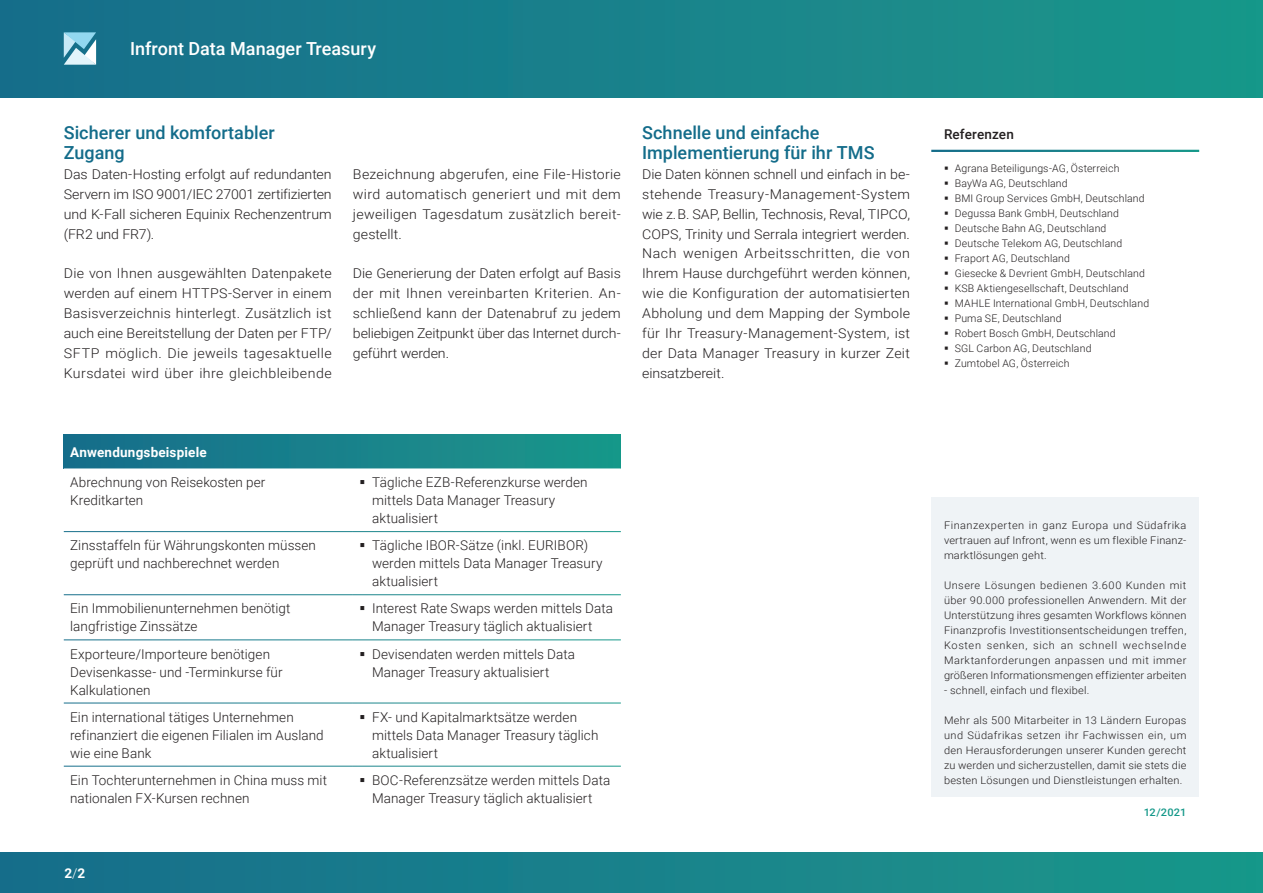
<style>
.page{position:relative;width:1263px;height:893px;background:#fff}
.page>*{position:absolute;margin:0;border:0;box-sizing:border-box;transform-origin:0 0}
.Headline_1_-_Copy{font:500 18px/20px "Roboto";color:#136c8a}
.t1{font:500 18px "Roboto";color:#fff}
.Copy{font:300 13.5px/20px "Roboto";letter-spacing:.005em;color:#231f20;text-align:justify;scale:1.05 1}
.Copy-2{font:300 13.5px/18px "Roboto";letter-spacing:.005em;color:#231f20}
.Copy_-_Table{font:300 13.5px/18px "Roboto";letter-spacing:.005em;color:#231f20}
.Header_-_Table{font:700 13.5px "Roboto";letter-spacing:.015em;color:#fff}
.Headline_-_Box{font:500 13.5px "Roboto";letter-spacing:.01em;color:#231f20}
.Copy_-_Box{font:300 10.5px/15px "Roboto";letter-spacing:.015em;color:#231f20;text-align:justify;scale:1.05 1}
.Copy_-_Box-2{font:300 10.5px "Roboto";letter-spacing:.015em;color:#231f20}
.Issue{font:500 10.5px "Roboto";letter-spacing:.01em;color:#149889;scale:1.05 1}
.s1{font-weight:300}
</style>
<div class="page">
<div style="left:0;top:853px;width:1263px;height:40px;background:linear-gradient(to right,#176d8b,#1a978a)"></div>
<div style="left:0;top:0;width:1263px;height:97px;background:linear-gradient(to right,#176d8b,#1a978a)"></div>
<div style="left:931px;top:497px;width:268px;height:299px;background:#eff3f6"></div>
<div style="left:64px;top:434px;width:557px;height:34px;background:linear-gradient(to right,#176d8b,#1a978a)"></div>
<svg style="left:64px;top:468px;width:557px;height:298px"></svg>
<hr style="left:64px;top:531px;width:289px;height:1px;background:#fff">
<hr style="left:353px;top:531px;width:268px;height:1px;background:#fff">
<hr style="left:64px;top:594px;width:289px;height:1px;background:#fff">
<hr style="left:353px;top:594px;width:268px;height:1px;background:#fff">
<hr style="left:64px;top:703px;width:289px;height:1px;background:#fff">
<hr style="left:353px;top:703px;width:268px;height:1px;background:#fff">
<hr style="left:64px;top:639px;width:289px;height:1px;background:#fff">
<hr style="left:353px;top:639px;width:268px;height:1px;background:#fff">
<svg style="left:64px;top:32px;width:32px;height:33px"></svg>
<svg style="left:360px;top:480px;width:4px;height:4px"></svg>
<svg style="left:360px;top:543px;width:4px;height:4px"></svg>
<svg style="left:360px;top:606px;width:4px;height:4px"></svg>
<svg style="left:360px;top:652px;width:4px;height:4px"></svg>
<svg style="left:360px;top:715px;width:4px;height:4px"></svg>
<h1 class="t1" style="left:130px;top:36px;width:248px">Infront Data Manager Treasury</h1>
<p class="Headline_1_-_Copy" style="left:64px;top:122px;width:213px">Sicherer und komfortabler<br>Zugang</p>
<p class="Copy" style="left:64px;top:163px;width:257px">Das Daten-Hosting erfolgt auf redundanten Servern im ISO 9001/IEC 27001 zertifizierten und K‑Fall sicheren Equinix Rechenzentrum (FR2 und FR7).</p>
<p class="Copy" style="left:64px;top:263px;width:257px">Die von Ihnen ausgewählten Datenpakete werden auf einem HTTPS-Server in einem Basisverzeichnis hinterlegt. Zusätzlich ist auch eine Bereitstellung der Daten per FTP/ SFTP möglich. Die jeweils tagesaktuelle Kursdatei wird über ihre gleichbleibende</p>
<p class="Copy" style="left:353px;top:163px;width:257px">Bezeichnung abgerufen, eine File-Historie wird automatisch generiert und mit dem jeweiligen Tagesdatum zusätzlich bereit&shy;gestellt.</p>
<p class="Copy" style="left:353px;top:263px;width:257px">Die Generierung der Daten erfolgt auf Basis der mit Ihnen vereinbarten Kriterien. An&shy;schließend kann der Datenabruf zu jedem beliebigen Zeitpunkt über das Internet durch&shy;geführt werden.</p>
<p class="Headline_1_-_Copy" style="left:642px;top:122px;width:234px">Schnelle und einfache<br>Implementierung für ihr TMS</p>
<p class="Copy" style="left:642px;top:163px;width:257px">Die Daten können schnell und einfach in be&shy;stehende Treasury-Management-System wie z. B. SAP, Bellin, Technosis, Reval, TIPCO, COPS, Trinity und Serrala integriert werden.<br>Nach wenigen Arbeitsschritten, die von Ihrem Hause durchgeführt werden können, wie die Konfiguration der automatisierten Abholung und dem Mapping der Symbole für Ihr Treasury-Management-System, ist der Data Manager Treasury in kurzer Zeit einsatzbereit.</p>
<p class="Copy_-_Box-2" style="left:955px;top:161px;width:166px">Agrana Beteiligungs-AG, Österreich</p>
<p class="Headline_-_Box" style="left:944px;top:125px;width:71px">Referenzen</p>
<p class="Copy_-_Box-2" style="left:955px;top:176px;width:115px">BayWa AG, Deutschland</p>
<p class="Copy_-_Box-2" style="left:955px;top:191px;width:192px">BMI Group Services GmbH, Deutschland</p>
<p class="Copy_-_Box-2" style="left:955px;top:206px;width:166px">Degussa Bank GmbH, Deutschland</p>
<p class="Copy_-_Box-2" style="left:955px;top:221px;width:153px">Deutsche Bahn AG, Deutschland</p>
<p class="Copy_-_Box-2" style="left:955px;top:236px;width:169px">Deutsche Telekom AG, Deutschland</p>
<p class="Copy_-_Box-2" style="left:955px;top:251px;width:117px">Fraport AG, Deutschland</p>
<p class="Copy_-_Box-2" style="left:955px;top:266px;width:192px">Giesecke &amp; Devrient GmbH, Deutschland</p>
<p class="Copy_-_Box-2" style="left:955px;top:281px;width:175px">KSB Aktiengesellschaft, Deutschland</p>
<p class="Copy_-_Box-2" style="left:955px;top:296px;width:196px">MAHLE International GmbH, Deutschland</p>
<p class="Copy_-_Box-2" style="left:955px;top:311px;width:108px">Puma SE, Deutschland</p>
<p class="Copy_-_Box-2" style="left:955px;top:326px;width:163px">Robert Bosch GmbH, Deutschland</p>
<p class="Copy_-_Box-2" style="left:955px;top:341px;width:138px">SGL Carbon AG, Deutschland</p>
<p class="Copy_-_Box-2" style="left:955px;top:356px;width:116px">Zumtobel AG, Österreich</p>
<p class="Header_-_Table" style="left:70px;top:442px;width:138px">Anwendungsbeispiele</p>
<p class="Copy_-_Table" style="left:70px;top:473px;width:197px">Abrechnung von Reisekosten per<br>Kreditkarten</p>
<p class="Copy-2" style="left:372px;top:473px;width:217px">Tägliche EZB-Referenzkurse werden mittels Data Manager Treasury aktualisiert</p>
<p class="Copy_-_Table" style="left:70px;top:536px;width:247px">Zinsstaffeln für Währungskonten müssen geprüft und nachberechnet werden</p>
<p class="Copy-2" style="left:372px;top:536px;width:232px">Tägliche IBOR-Sätze (inkl. EURIBOR) werden mittels Data Manager Treasury aktualisiert</p>
<p class="Copy_-_Table" style="left:70px;top:599px;width:222px">Ein Immobilienunternehmen benötigt langfristige Zinssätze</p>
<p class="Copy-2" style="left:372px;top:599px;width:242px">Interest Rate Swaps werden mittels Data<br>Manager Treasury täglich aktualisiert</p>
<p class="Copy_-_Table" style="left:70px;top:644px;width:214px">Exporteure/Importeure benötigen<br>Devisenkasse- und -Terminkurse für<br>Kalkulationen</p>
<p class="Copy-2" style="left:372px;top:644px;width:204px">Devisendaten werden mittels Data<br>Manager Treasury aktualisiert</p>
<p class="Copy_-_Table" style="left:70px;top:707px;width:255px">Ein international tätiges Unternehmen refinanziert die eigenen Filialen im Ausland wie eine Bank</p>
<p class="Copy-2" style="left:372px;top:707px;width:228px">FX- und Kapitalmarktsätze werden mittels Data Manager Treasury täglich aktualisiert</p>
<p class="Copy_-_Table" style="left:70px;top:770px;width:258px">Ein Tochterunternehmen in China muss mit nationalen FX-Kursen rechnen</p>
<p class="Copy-2" style="left:372px;top:770px;width:240px">BOC-Referenzsätze werden mittels Data<br>Manager Treasury täglich aktualisiert</p>
<p class="Header_-_Table" style="left:64px;top:864px;width:22px">2<span class="s1">/</span>2</p>
<p class="Copy_-_Box" style="left:944px;top:517px;width:232px">Finanzexperten in ganz Europa und Südafrika vertrauen auf Infront, wenn es um flexible Finanz&shy;marktlösungen geht.</p>
<p class="Copy_-_Box" style="left:944px;top:577px;width:232px">Unsere Lösungen bedienen 3.600 Kunden mit über 90.000 professionellen Anwendern. Mit der Unterstützung ihres gesamten Workflows können Finanzprofis Investitionsentscheidungen treffen, Kosten senken, sich an schnell wechselnde Marktanforderungen anpassen und mit immer größeren Informationsmengen effizienter arbeiten</p>
<p class="Copy_-_Box" style="left:944px;top:682px;width:140px">- schnell, einfach und flexibel.</p>
<p class="Copy_-_Box" style="left:944px;top:712px;width:232px">Mehr als 500 Mitarbeiter in 13 Ländern Europas und Südafrikas setzen ihr Fachwissen ein, um den Herausforderungen unserer Kunden gerecht zu werden und sicherzustellen, damit sie stets die besten Lösungen und Dienstleistungen erhalten.</p>
<p class="Issue" style="left:1144px;top:805px;width:42px">12/2021</p>
</div>
